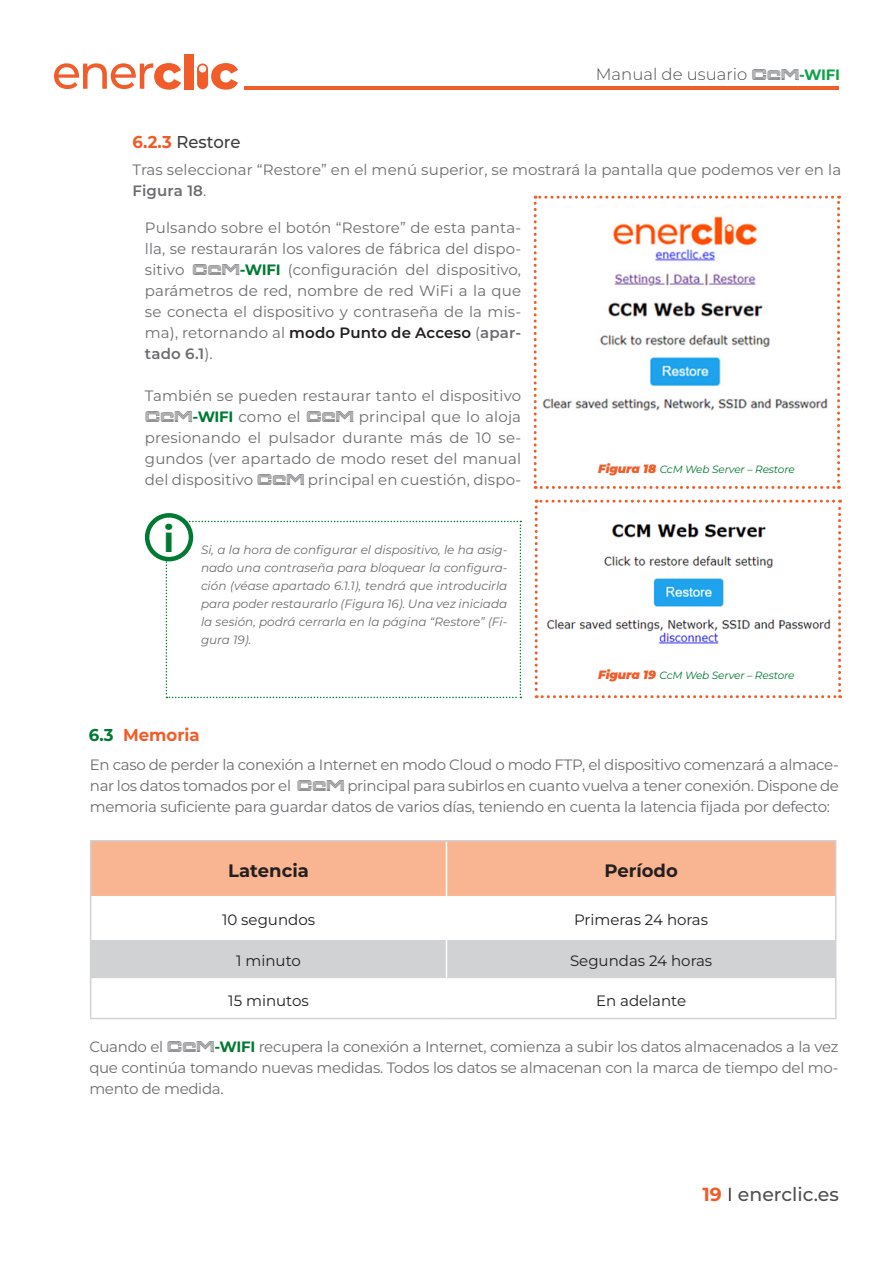
<style>
.page{position:relative;width:893px;height:1263px;background:#fff}
.page>*{position:absolute;margin:0;border:0;box-sizing:border-box;transform-origin:0 0}
.Aclaraciones{font:700 36px "Montserrat";color:#007a33}
.encbezado_enerclic{font:500 18.9px "Montserrat";color:#4e4f50}
.encbezado_enerclic-2{font:700 18px "Montserrat";color:#231f20}
.subtitulos{font:500 17.1px "Montserrat";color:#3e3e3f;scale:.96 1}
.subtitulos-2{font:700 17.1px "Montserrat";color:#f15d2a;scale:.96 1}
.t1{font:300 16.5px "Montserrat";color:#4e4f50}
.parrafo_ener{font:15px/21px "Montserrat";letter-spacing:.01em;color:#6c6d70;text-align:justify}
.encbezado_enerclic-3{font:15px "Montserrat";color:#231f20}
.parrafo_ener-2{font:italic 12px/18px "Montserrat";color:#6c6d70;text-align:justify}
.parrafo_ener-3{font:italic 10.5px "Montserrat";letter-spacing:-.01em;color:#007a33}
.s1{font-family:"Membra";font-weight:400;font-size:15px;color:#6c6d70}
.s2{font-weight:700;font-size:15px;color:#0fa14a}
.s3{font-weight:700;color:#f15d2a}
.s4{font-weight:600}
.s5{font-family:"Membra"}
.s6{font-weight:700;color:#007a33}
.s7{font-weight:600;color:#231f20}
.s8{font-weight:900;font-size:12px;color:#f15d2a}
.s9{color:#007a33}
.s10{font-weight:400;color:#231f20}
</style>
<div class="page">
<svg style="left:166px;top:521px;width:355px;height:177px"></svg>
<div style="left:147px;top:515px;width:44px;height:44px;background:#fff;border-radius:50%"></div>
<div style="left:145px;top:513px;width:48px;height:48px;border:4px solid #007a33;border-radius:50%"></div>
<svg style="left:534px;top:196px;width:306px;height:293px"></svg>
<svg style="left:535px;top:500px;width:306px;height:198px"></svg>
<div style="left:91px;top:841px;width:744px;height:55px;background:#f9b491"></div>
<svg style="left:91px;top:940px;width:744px;height:78px"></svg>
<hr style="left:446px;top:841px;width:1px;height:55px;background:#fff">
<hr style="left:446px;top:940px;width:1px;height:38px;background:#fff">
<hr style="left:91px;top:978px;width:355px;height:2px;background:#fff">
<hr style="left:446px;top:978px;width:389px;height:2px;background:#fff">
<hr style="left:446px;top:980px;width:1px;height:38px;background:#fff">
<hr style="left:90px;top:840px;width:356px;height:1px;background:#d1d2d4">
<hr style="left:90px;top:841px;width:1px;height:56px;background:#d1d2d4">
<hr style="left:446px;top:840px;width:390px;height:1px;background:#d1d2d4">
<hr style="left:835px;top:841px;width:1px;height:56px;background:#d1d2d4">
<hr style="left:90px;top:897px;width:1px;height:42px;background:#d1d2d4">
<hr style="left:835px;top:897px;width:1px;height:42px;background:#d1d2d4">
<hr style="left:90px;top:939px;width:1px;height:40px;background:#d1d2d4">
<hr style="left:835px;top:939px;width:1px;height:40px;background:#d1d2d4">
<hr style="left:90px;top:979px;width:1px;height:39px;background:#d1d2d4">
<hr style="left:835px;top:979px;width:1px;height:39px;background:#d1d2d4">
<hr style="left:90px;top:1018px;width:356px;height:1px;background:#d1d2d4">
<hr style="left:446px;top:1018px;width:390px;height:1px;background:#d1d2d4">
<svg style="left:54px;top:63px;width:127px;height:27px"></svg>
<div style="left:184px;top:54px;width:9px;height:35px;background:#f15d2a"></div>
<div style="left:197px;top:63px;width:11px;height:26px;background:#f15d2a;border-radius:5px"></div>
<svg style="left:199px;top:63px;width:39px;height:27px"></svg>
<hr style="left:244px;top:86px;width:595px;height:3px;background:#f15d2a">
<p class="t1" style="left:596px;top:63px;width:246px">Manual de usuario <span class="s1">CcM</span><span class="s2">-WIFI</span></p>
<p class="subtitulos" style="left:132px;top:130px;width:114px"><span class="s3">6.2.3</span> Restore</p>
<p class="parrafo_ener" style="left:132px;top:158px;width:710px">Tras seleccionar “Restore” en el menú superior, se mostrará la pantalla que podemos ver en la<br><span class="s4">Figura 18</span>.</p>
<p class="parrafo_ener" style="left:145px;top:217px;width:378px">Pulsando sobre el botón “Restore” de esta panta&shy;lla, se restaurarán los valores de fábrica del dispo&shy;sitivo <span class="s5">CcM</span><span class="s6">-WIFI</span> (configuración del dispositivo, parámetros de red, nombre de red WiFi a la que se conecta el dispositivo y contraseña de la mis&shy;ma), retornando al <span class="s7">modo Punto de Acceso</span> (<span class="s4">apar&shy;tado 6.1</span>).</p>
<p class="parrafo_ener" style="left:145px;top:385px;width:378px">También se pueden restaurar tanto el dispositivo <span class="s5">CcM</span><span class="s6">-WIFI</span> como el <span class="s5">CcM</span> principal que lo aloja presionando el pulsador durante más de 10 se&shy;gundos (ver apartado de modo reset del manual del dispositivo <span class="s5">CcM</span> principal en cuestión, dispo-</p>
<p class="parrafo_ener-3" style="left:598px;top:463px;width:198px"><span class="s8">Figura 18</span> CcM Web Server – Restore</p>
<p class="Aclaraciones" style="left:163px;top:513px;width:12px">i</p>
<p class="parrafo_ener-2" style="left:201px;top:540px;width:308px">Si, a la hora de configurar el dispositivo, le ha asig&shy;nado una contraseña para bloquear la configura&shy;ción (véase apartado 6.1.1), tendrá que introducirla para poder restaurarlo (Figura 16). Una vez iniciada la sesión, podrá cerrarla en la página “Restore” (Fi&shy;gura 19).</p>
<p class="subtitulos-2" style="left:89px;top:722px;width:117px"><span class="s9">6.3</span> Memoria</p>
<p class="parrafo_ener-3" style="left:598px;top:668px;width:198px"><span class="s8">Figura 19</span> CcM Web Server – Restore</p>
<p class="parrafo_ener" style="left:90px;top:754px;width:751px">En caso de perder la conexión a Internet en modo Cloud o modo FTP, el dispositivo comenzará a almace&shy;nar los datos tomados por el <span class="s5">CcM</span> principal para subirlos en cuanto vuelva a tener conexión. Dispone de memoria suficiente para guardar datos de varios días, teniendo en cuenta la latencia fijada por defecto:</p>
<p class="encbezado_enerclic-2" style="left:228px;top:858px;width:82px">Latencia</p>
<p class="encbezado_enerclic-2" style="left:604px;top:858px;width:75px">Período</p>
<p class="encbezado_enerclic-3" style="left:222px;top:910px;width:95px">10 segundos</p>
<p class="encbezado_enerclic-3" style="left:574px;top:910px;width:135px">Primeras 24 horas</p>
<p class="encbezado_enerclic-3" style="left:236px;top:951px;width:66px">1 minuto</p>
<p class="encbezado_enerclic-3" style="left:570px;top:951px;width:144px">Segundas 24 horas</p>
<p class="encbezado_enerclic-3" style="left:228px;top:991px;width:82px">15 minutos</p>
<p class="encbezado_enerclic-3" style="left:596px;top:991px;width:92px">En adelante</p>
<p class="parrafo_ener" style="left:89px;top:1036px;width:751px">Cuando el <span class="s5">CcM</span><span class="s6">-WIFI</span> recupera la conexión a Internet, comienza a subir los datos almacenados a la vez que continúa tomando nuevas medidas. Todos los datos se almacenan con la marca de tiempo del mo&shy;mento de medida.</p>
<p class="encbezado_enerclic" style="left:702px;top:1181px;width:138px"><span class="s3">19</span> <span class="s10">I</span> enerclic.es</p>
</div>
